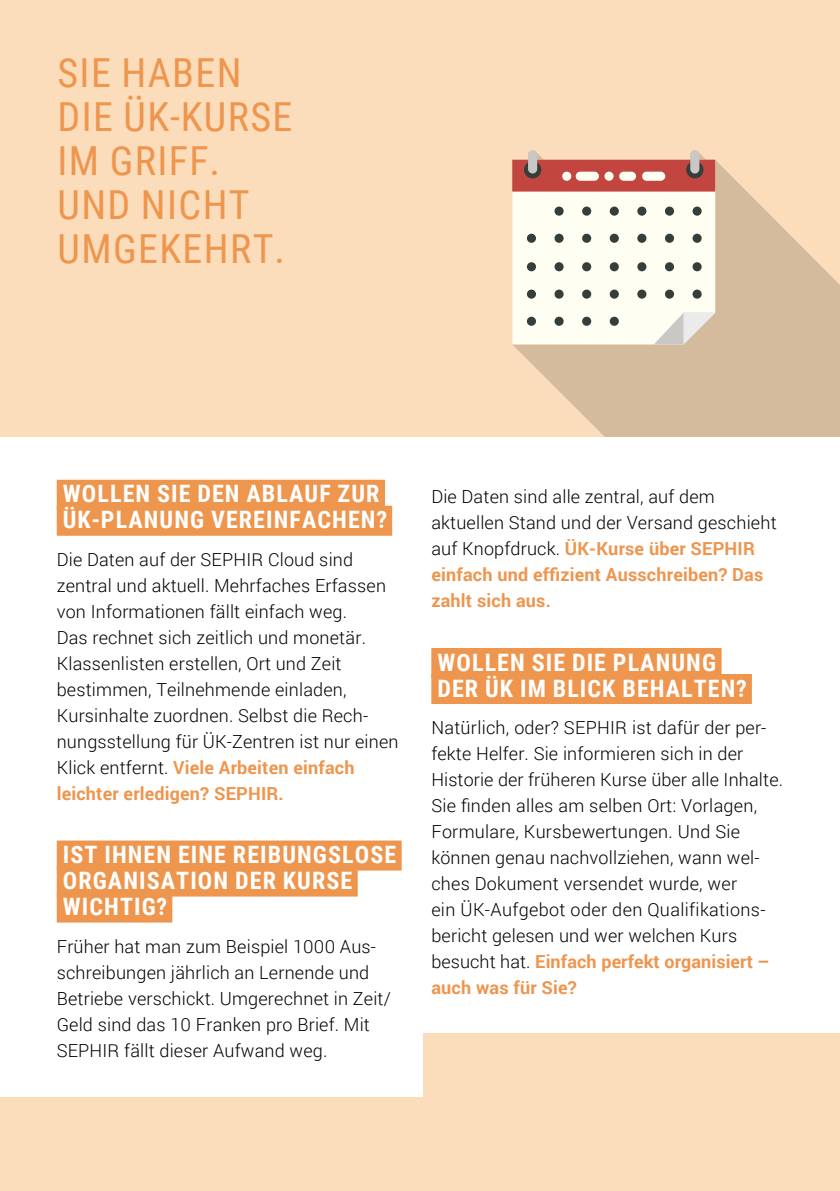
<style>
.page{position:relative;width:840px;height:1191px;background:#fff}
.page>*{position:absolute;margin:0;border:0;box-sizing:border-box;transform-origin:0 0}
.t1{font:40px/44px "Roboto Condensed";letter-spacing:.035em;color:#ee954e}
.t2{font:700 24px/26px "Roboto Condensed";letter-spacing:.045em;color:#fff}
.t3{font:300 18px/26px "Roboto";letter-spacing:.01em;color:#000}
.s1{font-weight:700;color:#ee954e}
</style>
<div class="page">
<div style="left:0;top:0;width:839px;height:436px;background:#fbdcbb"></div>
<div style="left:0;top:1097px;width:839px;height:94px;background:#fbdcbb"></div>
<div style="left:57px;top:480px;width:328px;height:30px;background:#ee954e"></div>
<div style="left:57px;top:506px;width:335px;height:30px;background:#ee954e"></div>
<div style="left:57px;top:840px;width:344px;height:30px;background:#ee954e"></div>
<div style="left:57px;top:866px;width:300px;height:30px;background:#ee954e"></div>
<div style="left:57px;top:892px;width:115px;height:30px;background:#ee954e"></div>
<svg style="left:512px;top:153px;width:327px;height:283px;fill:#d5bb9d"></svg>
<div style="left:527px;top:150px;width:10px;height:23px;background:#c9c8c7;border-radius:5px"></div>
<div style="left:690px;top:150px;width:9px;height:23px;background:#c9c8c7;border-radius:5px"></div>
<svg style="left:512px;top:160px;width:202px;height:184px;background:#e8d6cc"></svg>
<div style="left:423px;top:1033px;width:416px;height:158px;background:#fbdcbb"></div>
<svg style="left:839px;top:1165px;width:1px;height:26px"></svg>
<div style="left:431px;top:648px;width:290px;height:30px;background:#ee954e"></div>
<div style="left:431px;top:674px;width:320px;height:30px;background:#ee954e"></div>
<h1 class="t1" style="left:57px;top:49px;width:236px">SIE HABEN<br>DIE ÜK-KURSE<br>IM GRIFF.<br>UND NICHT<br>UMGEKEHRT.</h1>
<h2 class="t2" style="left:63px;top:480px;width:325px">WOLLEN SIE DEN ABLAUF ZUR<br>ÜK-PLANUNG VEREINFACHEN?</h2>
<p class="t3" style="left:57px;top:546px;width:343px">Die Daten auf der SEPHIR Cloud sind zentral und aktuell. Mehrfaches Erfassen von Informationen fällt einfach weg.<br>Das rechnet sich zeitlich und monetär.<br>Klassenlisten erstellen, Ort und Zeit bestimmen, Teilnehmende einladen, Kursinhalte zuordnen. Selbst die Rech&shy;nungsstellung für ÜK-Zentren ist nur einen Klick entfernt. <span class="s1">Viele Arbeiten einfach leichter erledigen? SEPHIR.</span></p>
<h2 class="t2" style="left:63px;top:840px;width:334px">IST IHNEN EINE REIBUNGSLOSE<br>ORGANISATION DER KURSE<br>WICHTIG?</h2>
<p class="t3" style="left:57px;top:932px;width:335px">Früher hat man zum Beispiel 1000 Aus&shy;schreibungen jährlich an Lernende und Betriebe verschickt. Umgerechnet in Zeit/ Geld sind das 10 Franken pro Brief. Mit SEPHIR fällt dieser Aufwand weg.</p>
<p class="t3" style="left:431px;top:483px;width:346px">Die Daten sind alle zentral, auf dem aktuellen Stand und der Versand geschieht auf Knopfdruck. <span class="s1">ÜK-Kurse über SEPHIR einfach und effizient Ausschreiben? Das zahlt sich aus.</span></p>
<h2 class="t2" style="left:437px;top:648px;width:311px">WOLLEN SIE DIE PLANUNG<br>DER ÜK IM BLICK BEHALTEN?</h2>
<p class="t3" style="left:431px;top:714px;width:353px">Natürlich, oder? SEPHIR ist dafür der per&shy;fekte Helfer. Sie informieren sich in der Historie der früheren Kurse über alle Inhalte.<br>Sie finden alles am selben Ort: Vorlagen, Formulare, Kursbewertungen. Und Sie können genau nachvollziehen, wann wel&shy;ches Dokument versendet wurde, wer<br>ein ÜK-Aufgebot oder den Qualifikations&shy;bericht gelesen und wer welchen Kurs besucht hat. <span class="s1">Einfach perfekt organisiert – auch was für Sie?</span></p>
</div>
